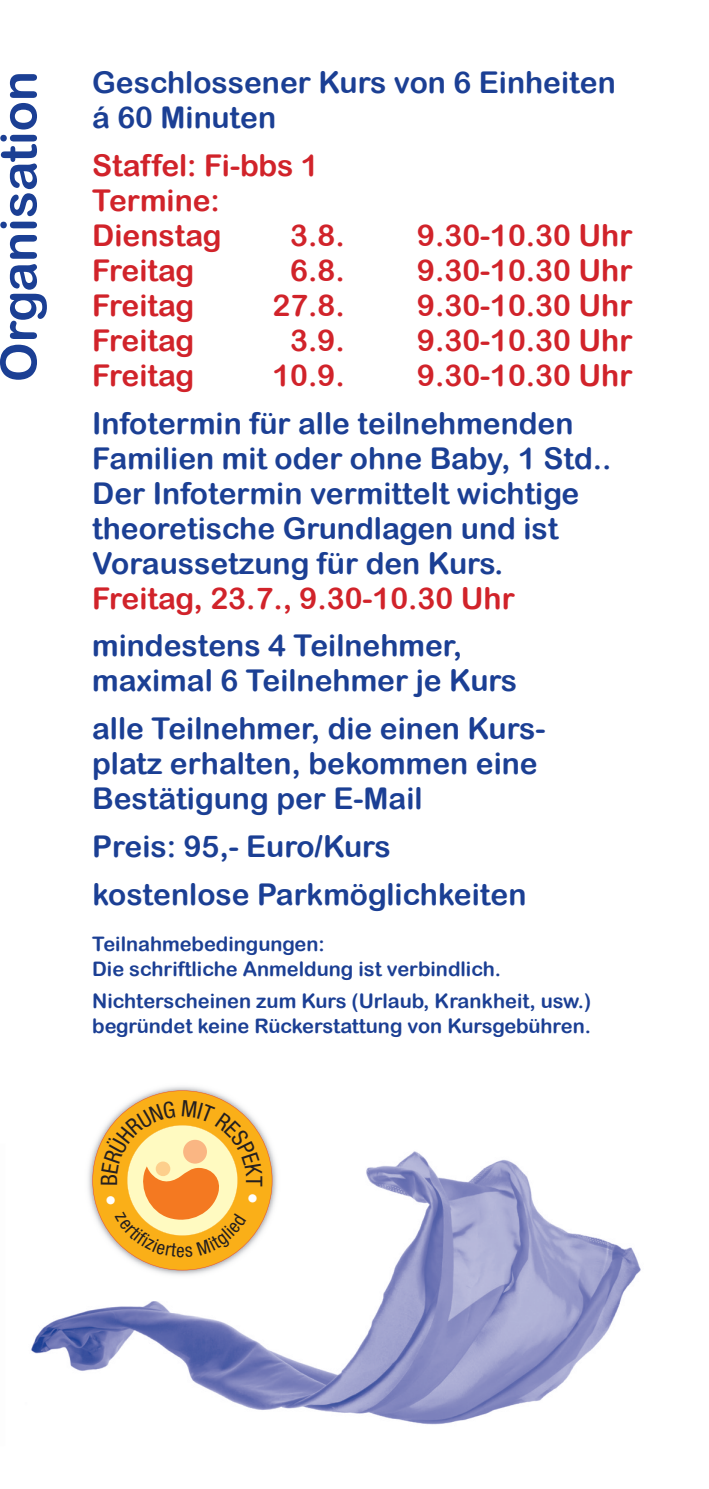
<style>
.page{position:relative;width:709px;height:1489px;background:#fff}
.page>*{position:absolute;margin:0;border:0;box-sizing:border-box;transform-origin:0 0}
.t1{font:50px "Arial Rounded MT Bold";color:#1b3f94}
.t2{font:30px/35px "Arial Rounded MT Bold";color:#1b3f94}
.t3{font:30px/35px "Arial Rounded MT Bold";color:#d1232a}
.t4{font:condensed 22.75px "Helvetica Neue";color:#231f20}
.t5{font:20px/25px "Arial Rounded MT Bold";color:#1b3f94}
</style>
<div class="page">
<img style="left:31px;top:1151px;width:610px;height:274px">
<img style="left:83px;top:1086px;width:198px;height:193px">
<svg style="left:92px;top:1090px;width:180px;height:180px"></svg>
<h1 class="t1" style="left:-11px;top:382px;width:312px;rotate:-90deg">Organisation</h1>
<p class="t2" style="left:92px;top:64px;width:525px">Geschlossener Kurs von 6 Einheiten á 60 Minuten</p>
<p class="t3" style="left:92px;top:147px;width:228px">Staffel: Fi-bbs 1<br>Termine:<br>Dienstag</p>
<p class="t3" style="left:290px;top:217px;width:56px">3.8.</p>
<p class="t3" style="left:417px;top:217px;width:217px">9.30-10.30 Uhr</p>
<p class="t3" style="left:92px;top:252px;width:104px">Freitag</p>
<p class="t3" style="left:290px;top:252px;width:56px">6.8.</p>
<p class="t3" style="left:417px;top:252px;width:217px">9.30-10.30 Uhr</p>
<p class="t3" style="left:92px;top:287px;width:104px">Freitag</p>
<p class="t3" style="left:272px;top:287px;width:74px">27.8.</p>
<p class="t3" style="left:417px;top:287px;width:217px">9.30-10.30 Uhr</p>
<p class="t3" style="left:92px;top:322px;width:104px">Freitag</p>
<p class="t3" style="left:290px;top:322px;width:56px">3.9.</p>
<p class="t3" style="left:417px;top:322px;width:217px">9.30-10.30 Uhr</p>
<p class="t3" style="left:92px;top:357px;width:104px">Freitag</p>
<p class="t3" style="left:272px;top:357px;width:74px">10.9.</p>
<p class="t3" style="left:417px;top:357px;width:217px">9.30-10.30 Uhr</p>
<p class="t2" style="left:92px;top:405px;width:521px">Infotermin für alle teilnehmenden Familien mit oder ohne Baby, 1 Std..<br>Der Infotermin vermittelt wichtige theoretische Grundlagen und ist Voraussetzung für den Kurs.</p>
<p class="t3" style="left:92px;top:580px;width:424px">Freitag, 23.7., 9.30-10.30 Uhr</p>
<p class="t2" style="left:92px;top:628px;width:426px">mindestens 4 Teilnehmer, maximal 6 Teilnehmer je Kurs</p>
<p class="t2" style="left:92px;top:710px;width:455px">alle Teilnehmer, die einen Kurs&shy;platz erhalten, bekommen eine<br>Bestätigung per E-Mail</p>
<p class="t2" style="left:92px;top:822px;width:436px;line-height:47.8px">Preis: 95,- Euro/Kurs kostenlose Parkmöglichkeiten</p>
<p class="t5" style="left:92px;top:931px;width:410px">Teilnahmebedingungen:<br>Die schriftliche Anmeldung ist verbindlich.</p>
<p class="t5" style="left:92px;top:988px;width:500px">Nichterscheinen zum Kurs (Urlaub, Krankheit, usw.) begründet keine Rückerstattung von Kursgebühren.</p>
<p class="t4" style="left:267px;top:1175px;width:12px;rotate:90deg">T</p>
</div>
